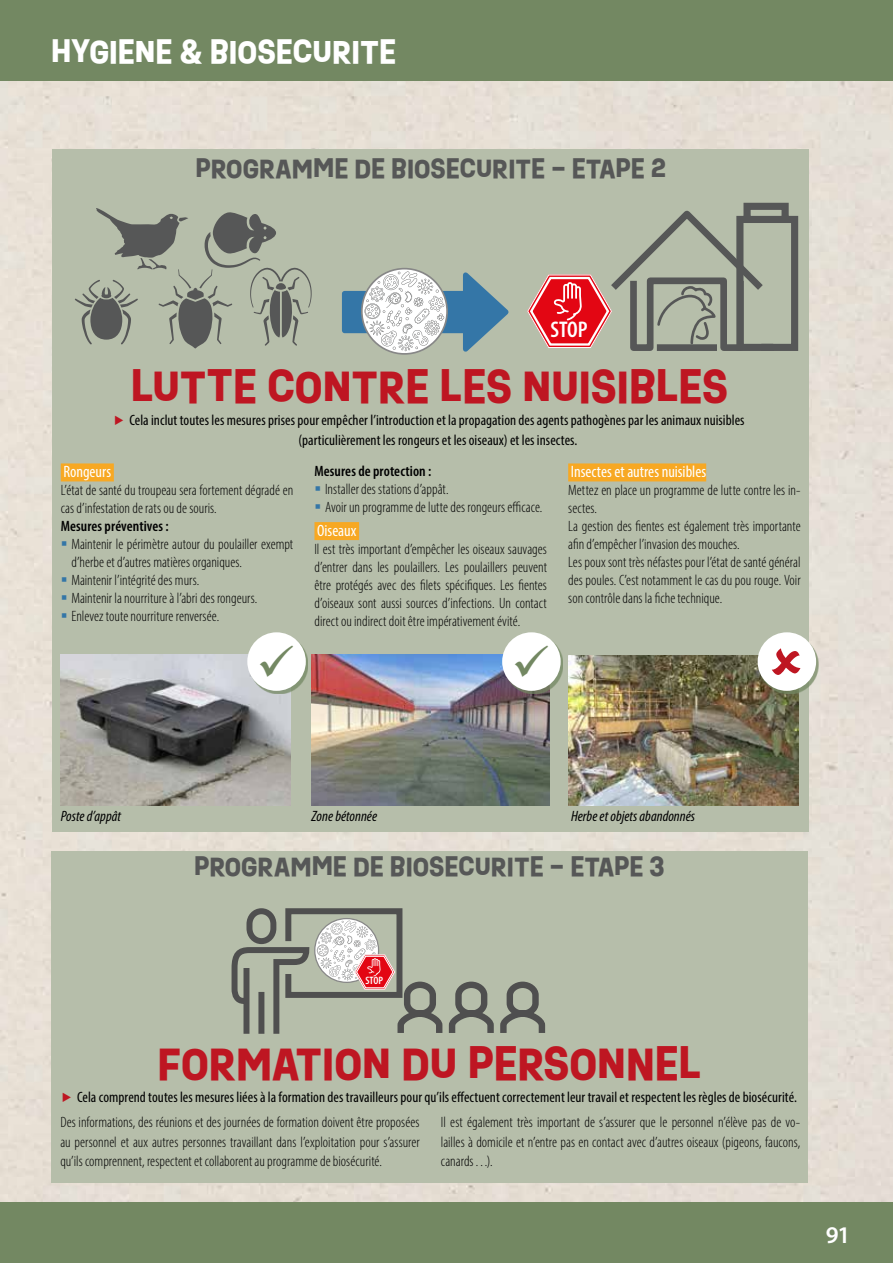
<style>
.page{position:relative;width:893px;height:1263px;background:#fff}
.page>*{position:absolute;margin:0;border:0;box-sizing:border-box;transform-origin:0 0}
.t1{font:700 42px "Ruddy";color:#be1622}
.t2{font:700 30px "Ruddy";color:#fff}
.t3{font:700 24.75px "Ruddy";color:#565757}
.t4{font:600 24px "Myriad Pro";color:#fff}
.t5{font:600 condensed 22.8px "Myriad Pro";color:#fff}
.t6{font:condensed 16.5px "Myriad Pro";color:#fff}
.t7{font:300 condensed 15px/18px "Myriad Pro";color:#000}
.t8{font:condensed 15px/19.5px "Myriad Pro";letter-spacing:.005em;color:#000}
.t9{font:italic condensed 15px "Myriad Pro";color:#000}
.t10{font:600 condensed 15px "Myriad Pro";letter-spacing:.005em;color:#000}
.t11{font:600 condensed 10.8px "Myriad Pro";color:#fff}
.s1{color:#be1622}
.s2{font-weight:300}
</style>
<div class="page">
<div style="left:0;top:81px;width:893px;height:1122px;background:#e7dfd6"></div>
<div style="left:0;top:1203px;width:893px;height:60px;background:#738862"></div>
<div style="left:0;top:0;width:893px;height:81px;background:#738862"></div>
<div style="left:52px;top:150px;width:757px;height:682px;background:#b6beaa"></div>
<svg style="left:342px;top:267px;width:167px;height:88px"></svg>
<svg style="left:527px;top:202px;width:272px;height:149px"></svg>
<svg style="left:75px;top:208px;width:237px;height:141px"></svg>
<div style="left:61px;top:463px;width:53px;height:18px;background:#f7a823"></div>
<div style="left:314px;top:522px;width:45px;height:18px;background:#f7a823"></div>
<div style="left:568px;top:463px;width:138px;height:18px;background:#f7a823"></div>
<img style="left:61px;top:655px;width:229px;height:151px">
<img style="left:312px;top:655px;width:238px;height:151px">
<img style="left:569px;top:655px;width:229px;height:151px">
<div style="left:51px;top:851px;width:757px;height:332px;background:#b6beaa"></div>
<svg style="left:231px;top:908px;width:315px;height:126px"></svg>
<div style="left:250px;top:635px;width:58px;height:59px;background:#738862;opacity:.75"></div>
<div style="left:247px;top:632px;width:59px;height:59px;background:#fff;border-radius:50%"></div>
<div style="left:504px;top:635px;width:59px;height:59px;background:#738862;opacity:.75"></div>
<div style="left:502px;top:632px;width:59px;height:59px;background:#fff;border-radius:50%"></div>
<div style="left:760px;top:635px;width:58px;height:59px;background:#738862;opacity:.75"></div>
<div style="left:758px;top:632px;width:58px;height:59px;background:#fff;border-radius:50%"></div>
<h2 class="t2" style="left:51px;top:29px;width:347px">HYGIENE &amp; BIOSECURITE</h2>
<h3 class="t3" style="left:196px;top:150px;width:472px">PROGRAMME DE BIOSECURITE – ETAPE 2</h3>
<h3 class="t5" style="left:550px;top:316px;width:39px">STOP</h3>
<h1 class="t1" style="left:131px;top:356px;width:599px">LUTTE CONTRE LES NUISIBLES</h1>
<p class="t8" style="left:298px;top:410px;width:448px;text-indent:-184px"><span class="s1">•</span> Cela inclut toutes les mesures prises pour empêcher l’introduction et la propagation des agents pathogènes par les animaux nuisibles (particulièrement les rongeurs et les oiseaux) et les insectes.</p>
<p class="t6" style="left:63px;top:461px;width:49px">Rongeurs</p>
<p class="t7" style="left:61px;top:481px;width:234px">L’état de santé du troupeau sera fortement dégradé en cas d’infestation de rats ou de souris.</p>
<p class="t10" style="left:61px;top:517px;width:110px">Mesures préventives :</p>
<p class="t7" style="left:71px;top:535px;width:223px">Maintenir le périmètre autour du poulailler exempt d’herbe et d’autres matières organiques.<br>Maintenir l’intégrité des murs.<br>Maintenir la nourriture à l’abri des rongeurs.<br>Enlevez toute nourriture renversée.</p>
<p class="t10" style="left:314px;top:462px;width:118px">Mesures de protection :</p>
<p class="t7" style="left:325px;top:480px;width:219px">Installer des stations d’appât.<br>Avoir un programme de lutte des rongeurs efficace.</p>
<p class="t6" style="left:317px;top:520px;width:41px">Oiseaux</p>
<p class="t7" style="left:314px;top:539px;width:234px;text-align:justify">Il est très important d’empêcher les oiseaux sauvages d’entrer dans les poulaillers. Les poulaillers peuvent être protégés avec des filets spécifiques. Les fientes d’oiseaux sont aussi sources d’infections. Un contact direct ou indirect doit être impérativement évité.</p>
<p class="t6" style="left:571px;top:461px;width:137px">Insectes et autres nuisibles</p>
<p class="t7" style="left:568px;top:481px;width:234px">Mettez en place un programme de lutte contre les in&shy;sectes.<br>La gestion des fientes est également très importante afin d’empêcher l’invasion des mouches.<br>Les poux sont très néfastes pour l’état de santé général des poules. C’est notamment le cas du pou rouge. Voir son contrôle dans la fiche technique.</p>
<p class="t9" style="left:61px;top:807px;width:62px">Poste d’appât</p>
<p class="t9" style="left:312px;top:807px;width:67px">Zone bétonnée</p>
<p class="t9" style="left:571px;top:807px;width:125px">Herbe et objets abandonnés</p>
<h3 class="t3" style="left:194px;top:848px;width:472px">PROGRAMME DE BIOSECURITE – ETAPE 3</h3>
<p class="t11" style="left:365px;top:973px;width:19px">STOP</p>
<h1 class="t1" style="left:158px;top:1032px;width:545px">FORMATION DU PERSONNEL</h1>
<p class="t8" style="left:60px;top:1084px;width:738px;line-height:25.2px"><span class="s1">•</span> Cela comprend toutes les mesures liées à la formation des travailleurs pour qu’ils effectuent correctement leur travail et respectent les règles de biosécurité.<br><span class="s2">Des informations, des réunions et des journées de formation doivent être proposées</span></p>
<p class="t7" style="left:60px;top:1132px;width:361px;line-height:19.5px">au personnel et aux autres personnes travaillant dans l’exploitation pour s’assurer qu’ils comprennent, respectent et collaborent au programme de biosécurité.</p>
<p class="t7" style="left:441px;top:1112px;width:361px;line-height:19.5px;text-align:justify">Il est également très important de s’assurer que le personnel n’élève pas de vo&shy;lailles à domicile et n’entre pas en contact avec d’autres oiseaux (pigeons, faucons, canards . . .).</p>
<h3 class="t4" style="left:826px;top:1219px;width:26px">91</h3>
</div>
